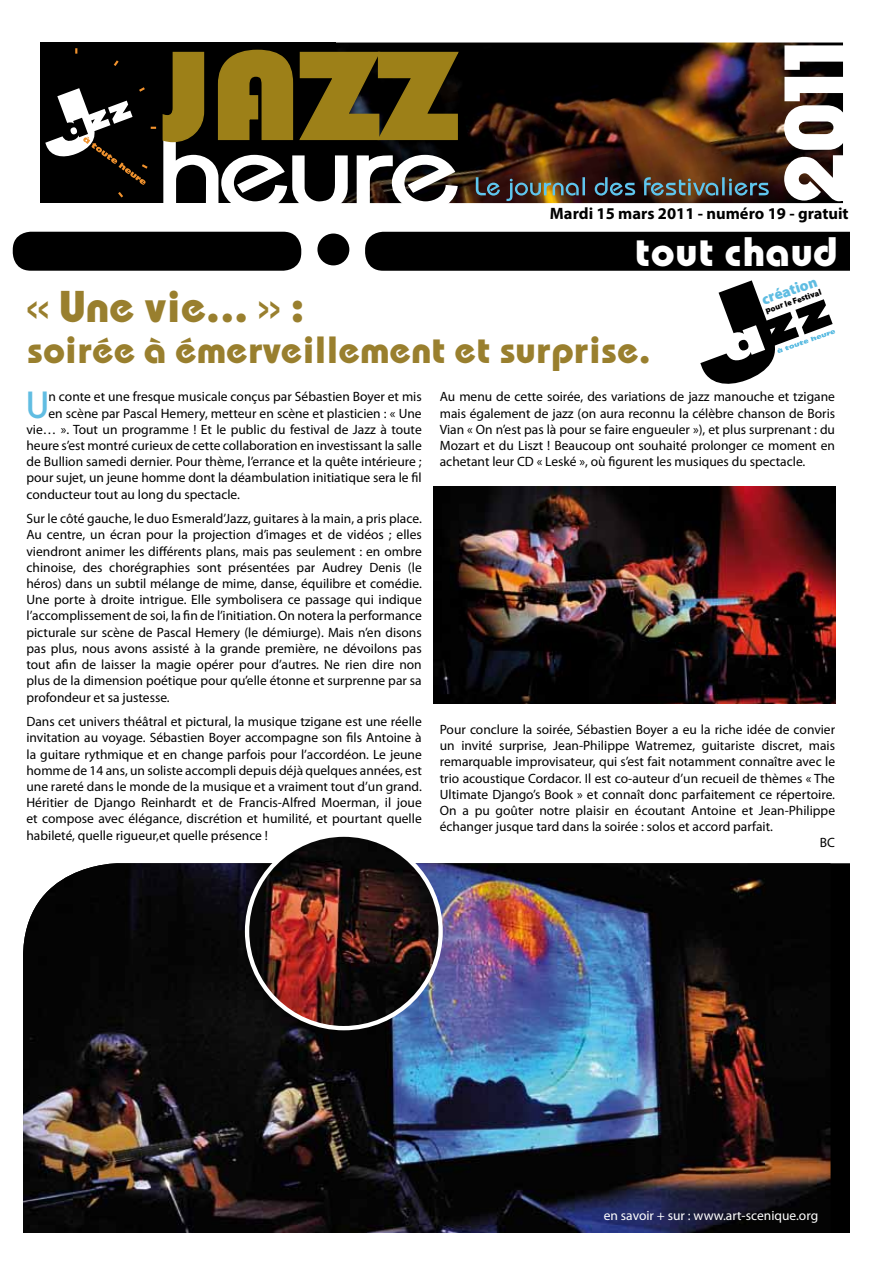
<style>
.page{position:relative;width:893px;height:1263px;background:#fff}
.page>*{position:absolute;margin:0;border:0;box-sizing:border-box;transform-origin:0 0}
.t1{font:700 40.5px "Bauhaus";letter-spacing:-.02em;color:#997f2e}
.t2{font:700 37.5px "Bauhaus";color:#fff}
.t3{font:500 34.8px "Bauhaus";color:#61bde2}
.t4{font:700 34.5px "Bauhaus";letter-spacing:-.02em;color:#997f2e}
.t5{font:700 16.5px "Myriad Pro";color:#000}
.t6{font:900 15.3px "Myriad Pro";color:#5fbde2}
.t7{font:13.5px/16.2px "Myriad Pro";color:#000;text-align:justify}
.t8{font:13.5px "Myriad Pro";color:#fff}
.t9{font:900 8.4px "Myriad Pro";color:#000}
</style>
<div class="page">
<svg style="left:700px;top:280px;width:135px;height:104px"></svg>
<div style="left:830px;top:863px;width:20px;height:370px;background:#000"></div>
<img style="left:23px;top:863px;width:807px;height:370px">
<img style="left:433px;top:486px;width:402px;height:218px">
<div style="left:13px;top:232px;width:288px;height:39px;background:#000;border-radius:18px"></div>
<div style="left:317px;top:234px;width:32px;height:31px;background:#000;border-radius:50%"></div>
<div style="left:365px;top:232px;width:485px;height:39px;background:#000"></div>
<img style="left:247px;top:835px;width:193px;height:193px;border-radius:97px">
<div style="left:245px;top:832px;width:198px;height:198px;border:4px solid #fff;border-radius:50%"></div>
<img style="left:336px;top:43px;width:507px;height:160px">
<div style="left:40px;top:43px;width:296px;height:160px;background:#000"></div>
<svg style="left:114px;top:60px;width:5px;height:6px"></svg>
<svg style="left:75px;top:48px;width:2px;height:6px"></svg>
<svg style="left:45px;top:87px;width:111px;height:98px"></svg>
<svg style="left:118px;top:192px;width:5px;height:5px"></svg>
<svg style="left:784px;top:77px;width:59px;height:124px"></svg>
<svg style="left:784px;top:45px;width:59px;height:25px"></svg>
<div style="left:839px;top:190px;width:8px;height:11px;background:#fff"></div>
<svg style="left:162px;top:49px;width:297px;height:155px"></svg>
<svg style="left:476px;top:177px;width:24px;height:19px"></svg>
<svg style="left:506px;top:178px;width:72px;height:23px;background:#5c5642"></svg>
<hr style="left:582px;top:177px;width:3px;height:18px;background:#5ec5ed">
<svg style="left:594px;top:177px;width:41px;height:19px"></svg>
<svg style="left:644px;top:177px;width:125px;height:19px;background:#505654"></svg>
<p class="t5" style="left:550px;top:202px;width:300px">Mardi 15 mars 2011 - numéro 19 - gratuit</p>
<h2 class="t2" style="left:634px;top:226px;width:206px">tout chaud</h2>
<h1 class="t1" style="left:26px;top:279px;width:279px">« Une vie… » :</h1>
<h3 class="t4" style="left:26px;top:327px;width:626px">soirée à émerveillement et surprise.</h3>
<p class="t6" style="left:758px;top:290px;width:59px;rotate:-19deg">création</p>
<p class="t9" style="left:764px;top:305px;width:60px;rotate:-19deg">pour le Festival</p>
<h3 class="t3" style="left:26px;top:381px;width:24px">U</h3>
<p class="t7" style="left:49px;top:388px;width:375px">n conte et une fresque musicale conçus par Sébastien Boyer et mis</p>
<p class="t7" style="left:49px;top:405px;width:375px">en scène par Pascal Hemery, metteur en scène et plasticien : « Une</p>
<p class="t7" style="left:26px;top:421px;width:397px">vie… ». Tout un programme ! Et le public du festival de Jazz à toute</p>
<p class="t7" style="left:26px;top:437px;width:397px">heure s’est montré curieux de cette collaboration en investissant la salle</p>
<p class="t7" style="left:26px;top:453px;width:397px">de Bullion samedi dernier. Pour thème, l’errance et la quête intérieure ;</p>
<p class="t7" style="left:26px;top:469px;width:397px">pour sujet, un jeune homme dont la déambulation initiatique sera le fil</p>
<p class="t7" style="left:26px;top:486px;width:215px">conducteur tout au long du spectacle.</p>
<p class="t7" style="left:26px;top:510px;width:397px">Sur le côté gauche, le duo Esmerald’Jazz, guitares à la main, a pris place.<br>Au centre, un écran pour la projection d’images et de vidéos ; elles viendront animer les différents plans, mais pas seulement : en ombre chinoise, des chorégraphies sont présentées par Audrey Denis (le héros) dans un subtil mélange de mime, danse, équilibre et comédie.<br>Une porte à droite intrigue. Elle symbolisera ce passage qui indique l’accomplissement de soi, la fin de l’initiation. On notera la performance picturale sur scène de Pascal Hemery (le démiurge). Mais n’en disons pas plus, nous avons assisté à la grande première, ne dévoilons pas tout afin de laisser la magie opérer pour d’autres. Ne rien dire non plus de la dimension poétique pour qu’elle étonne et surprenne par sa profondeur et sa justesse.</p>
<p class="t7" style="left:26px;top:713px;width:397px">Dans cet univers théâtral et pictural, la musique tzigane est une réelle invitation au voyage. Sébastien Boyer accompagne son fils Antoine à la guitare rythmique et en change parfois pour l’accordéon. Le jeune homme de 14 ans, un soliste accompli depuis déjà quelques années, est une rareté dans le monde de la musique et a vraiment tout d’un grand.<br>Héritier de Django Reinhardt et de Francis-Alfred Moerman, il joue et compose avec élégance, discrétion et humilité, et pourtant quelle habileté, quelle rigueur,et quelle présence !</p>
<p class="t7" style="left:440px;top:388px;width:397px">Au menu de cette soirée, des variations de jazz manouche et tzigane mais également de jazz (on aura reconnu la célèbre chanson de Boris Vian « On n’est pas là pour se faire engueuler »), et plus surprenant : du Mozart et du Liszt ! Beaucoup ont souhaité prolonger ce moment en achetant leur CD « Leské », où figurent les musiques du spectacle.</p>
<p class="t7" style="left:440px;top:721px;width:397px">Pour conclure la soirée, Sébastien Boyer a eu la riche idée de convier</p>
<p class="t7" style="left:440px;top:737px;width:397px">un invité surprise, Jean-Philippe Watremez, guitariste discret, mais</p>
<p class="t7" style="left:440px;top:753px;width:397px">remarquable improvisateur, qui s’est fait notamment connaître avec le</p>
<p class="t7" style="left:440px;top:770px;width:397px">trio acoustique Cordacor. Il est co-auteur d’un recueil de thèmes « The</p>
<p class="t7" style="left:440px;top:786px;width:397px">Ultimate Django’s Book » et connaît donc parfaitement ce répertoire.</p>
<p class="t7" style="left:440px;top:802px;width:397px">On a pu goûter notre plaisir en écoutant Antoine et Jean-Philippe</p>
<p class="t7" style="left:440px;top:818px;width:335px">échanger jusque tard dans la soirée : solos et accord parfait.</p>
<p class="t7" style="left:820px;top:834px;width:17px">BC</p>
<p class="t8" style="left:604px;top:1207px;width:216px">en savoir + sur : www.art-scenique.org</p>
</div>
